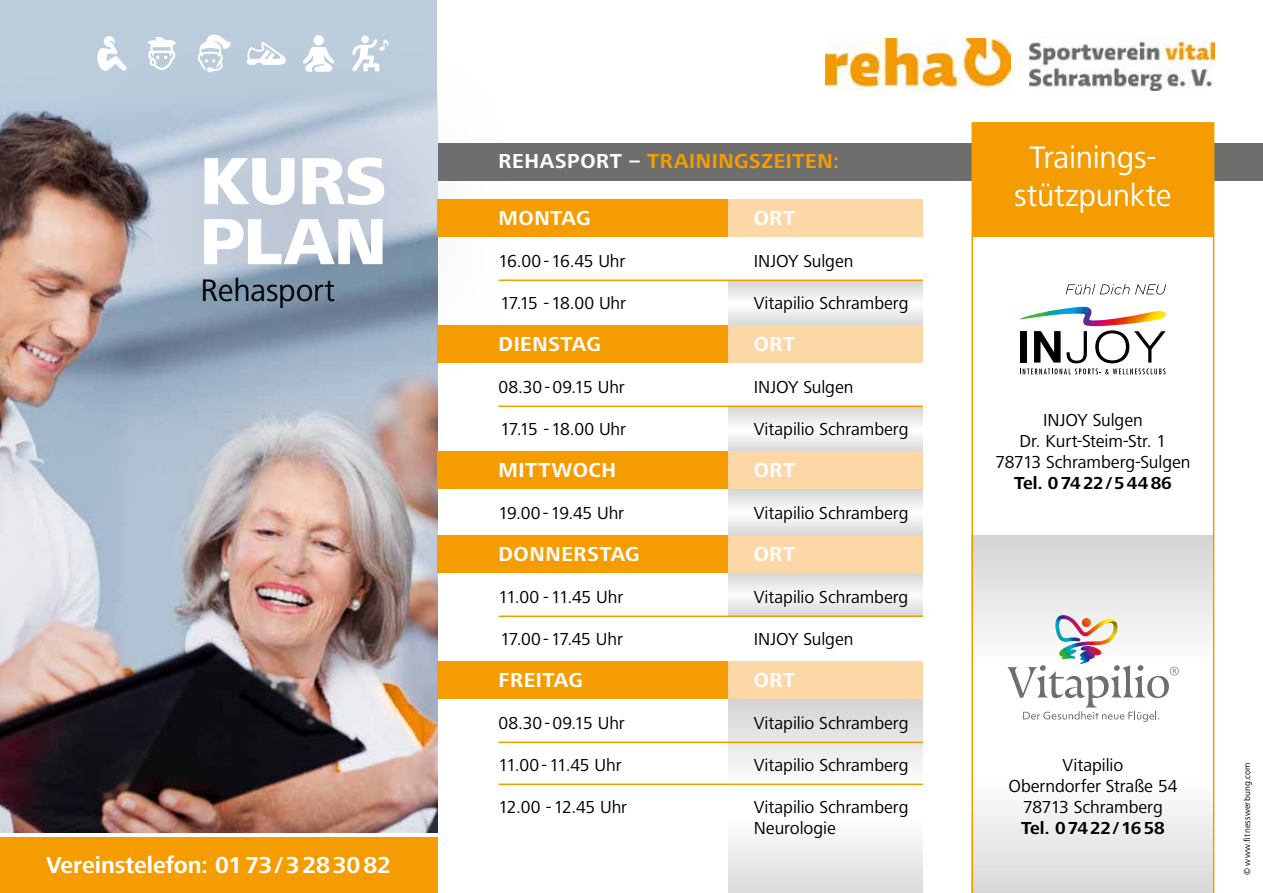
<style>
.page{position:relative;width:1263px;height:893px;background:#fff}
.page>*{position:absolute;margin:0;border:0;box-sizing:border-box;transform-origin:0 0}
.t1{font:800 69px "Frutiger Next LT";color:#fff}
.t2{font:800 67.5px "Frutiger Next LT";color:#fff}
.t3{font:32.25px/37.5px "Frutiger Next LT";letter-spacing:-.01em;color:#fff;text-align:center}
.t4{font:32.25px "Frutiger Next LT";letter-spacing:-.01em;color:#000}
.t5{font:700 24px "Frutiger Next LT";letter-spacing:-.005em;color:#fff}
.t6{font:700 21px "Frutiger Next LT";letter-spacing:.03em;color:#fff}
.t7{font:700 21px "Frutiger Next LT";letter-spacing:.03em;color:#f59c00}
.t8{font:18px/21px "Frutiger Next LT";letter-spacing:-.005em;color:#000;text-align:center}
.t9{font:700 18px "Frutiger Next LT";letter-spacing:.005em;color:#000}
.t10{font:18px "Frutiger Next LT";letter-spacing:-.03em;color:#000}
.t11{font:9px "Frutiger Next LT";letter-spacing:.02em;color:#000}
.s1{color:#fff}
</style>
<div class="page">
<div style="left:729px;top:280px;width:194px;height:44px;background:#dadada"></div>
<svg style="left:729px;top:287px;width:194px;height:38px;fill:#ededed"></svg>
<div style="left:729px;top:406px;width:194px;height:44px;background:#dadad9"></div>
<svg style="left:729px;top:412px;width:194px;height:40px"></svg>
<svg style="left:729px;top:573px;width:194px;height:42px"></svg>
<div style="left:437px;top:143px;width:826px;height:37px;background:#6e6e6d"></div>
<img style="left:0;top:0;width:437px;height:833px">
<div style="left:90px;top:43px;width:419px;height:348px;background:#67758c;opacity:.75"></div>
<svg style="left:246px;top:42px;width:40px;height:23px"></svg>
<div style="left:313px;top:35px;width:11px;height:11px;background:#fff;border-radius:50%"></div>
<svg style="left:303px;top:47px;width:32px;height:25px"></svg>
<div style="left:361px;top:35px;width:8px;height:8px;background:#fff;border-radius:50%"></div>
<svg style="left:352px;top:39px;width:37px;height:32px"></svg>
<svg style="left:198px;top:35px;width:33px;height:37px"></svg>
<svg style="left:95px;top:36px;width:32px;height:35px"></svg>
<svg style="left:148px;top:37px;width:28px;height:33px"></svg>
<div style="left:0;top:837px;width:437px;height:56px;background:#f59c00"></div>
<img style="left:826px;top:38px;width:184px;height:52px">
<img style="left:1030px;top:38px;width:184px;height:53px">
<svg style="left:971px;top:122px;width:243px;height:771px"></svg>
<img style="left:1019px;top:307px;width:147px;height:19px">
<svg style="left:1020px;top:330px;width:145px;height:44px"></svg>
<svg style="left:1066px;top:284px;width:100px;height:11px"></svg>
<svg style="left:1007px;top:615px;width:172px;height:107px"></svg>
<svg style="left:729px;top:699px;width:194px;height:194px"></svg>
<div style="left:729px;top:489px;width:194px;height:43px;background:#dbdbdb"></div>
<svg style="left:729px;top:497px;width:194px;height:39px;fill:#ededed"></svg>
<div style="left:437px;top:199px;width:292px;height:37px;background:#f59c00"></div>
<div style="left:437px;top:325px;width:292px;height:38px;background:#f59c00"></div>
<div style="left:437px;top:452px;width:292px;height:37px;background:#f59c00"></div>
<div style="left:437px;top:536px;width:292px;height:37px;background:#f59c00"></div>
<div style="left:437px;top:662px;width:292px;height:37px;background:#f59c00"></div>
<div style="left:729px;top:199px;width:194px;height:37px;background:#fdd8a6"></div>
<div style="left:729px;top:325px;width:194px;height:38px;background:#fdd8a6"></div>
<div style="left:729px;top:452px;width:194px;height:37px;background:#fdd8a6"></div>
<div style="left:729px;top:536px;width:194px;height:37px;background:#fdd8a6"></div>
<div style="left:729px;top:662px;width:194px;height:37px;background:#fdd8a6"></div>
<hr style="left:499px;top:279px;width:424px;height:2px;background:#f59c00">
<hr style="left:499px;top:405px;width:424px;height:2px;background:#f59c00">
<hr style="left:499px;top:615px;width:424px;height:2px;background:#f59c00">
<hr style="left:499px;top:741px;width:424px;height:2px;background:#f59c00">
<hr style="left:499px;top:783px;width:424px;height:2px;background:#f59c00">
<h1 class="t1" style="left:200px;top:142px;width:188px">KURS</h1>
<h2 class="t2" style="left:200px;top:204px;width:189px">PLAN</h2>
<h3 class="t4" style="left:201px;top:272px;width:136px">Rehasport</h3>
<h3 class="t5" style="left:46px;top:851px;width:347px">Vereinstelefon: 0173/3283082</h3>
<p class="t7" style="left:499px;top:150px;width:342px"><span class="s1">REHASPORT –</span> TRAININGSZEITEN:</p>
<h3 class="t3" style="left:1014px;top:139px;width:159px">Trainings&shy;stützpunkte</h3>
<p class="t6" style="left:499px;top:206px;width:94px">MONTAG</p>
<p class="t6" style="left:754px;top:206px;width:43px">ORT</p>
<p class="t8" style="left:499px;top:251px;width:128px">16.00-16.45 Uhr</p>
<p class="t8" style="left:754px;top:251px;width:101px">INJOY Sulgen</p>
<p class="t10" style="left:501px;top:293px;width:127px">17.15 -18.00 Uhr</p>
<p class="t8" style="left:754px;top:293px;width:156px">Vitapilio Schramberg</p>
<p class="t6" style="left:499px;top:332px;width:104px">DIENSTAG</p>
<p class="t6" style="left:754px;top:332px;width:43px">ORT</p>
<p class="t8" style="left:499px;top:377px;width:128px">08.30-09.15 Uhr</p>
<p class="t8" style="left:754px;top:377px;width:101px">INJOY Sulgen</p>
<p class="t10" style="left:501px;top:419px;width:127px">17.15 -18.00 Uhr</p>
<p class="t8" style="left:754px;top:419px;width:156px">Vitapilio Schramberg</p>
<p class="t6" style="left:499px;top:458px;width:119px">MITTWOCH</p>
<p class="t6" style="left:754px;top:458px;width:43px">ORT</p>
<p class="t8" style="left:499px;top:503px;width:127px">19.00-19.45 Uhr</p>
<p class="t8" style="left:754px;top:503px;width:156px">Vitapilio Schramberg</p>
<p class="t6" style="left:499px;top:542px;width:143px">DONNERSTAG</p>
<p class="t6" style="left:754px;top:542px;width:43px">ORT</p>
<p class="t8" style="left:499px;top:587px;width:126px">11.00 -11.45 Uhr</p>
<p class="t8" style="left:754px;top:587px;width:156px">Vitapilio Schramberg</p>
<p class="t8" style="left:501px;top:629px;width:124px">17.00-17.45 Uhr</p>
<p class="t8" style="left:754px;top:629px;width:101px">INJOY Sulgen</p>
<p class="t6" style="left:499px;top:668px;width:86px">FREITAG</p>
<p class="t6" style="left:754px;top:668px;width:43px">ORT</p>
<p class="t8" style="left:499px;top:713px;width:128px">08.30-09.15 Uhr</p>
<p class="t8" style="left:754px;top:713px;width:156px">Vitapilio Schramberg</p>
<p class="t8" style="left:499px;top:755px;width:124px">11.00-11.45 Uhr</p>
<p class="t8" style="left:754px;top:755px;width:156px">Vitapilio Schramberg</p>
<p class="t8" style="left:499px;top:797px;width:130px">12.00 -12.45 Uhr</p>
<p class="t8" style="left:754px;top:797px;width:156px;text-align:left">Vitapilio Schramberg<br>Neurologie</p>
<p class="t8" style="left:995px;top:409px;width:197px">INJOY Sulgen<br>Dr. Kurt-Steim-Str. 1<br>78713 Schramberg-Sulgen</p>
<p class="t9" style="left:1014px;top:472px;width:159px">Tel. 07422/54486</p>
<p class="t8" style="left:1008px;top:754px;width:171px">Vitapilio<br>Oberndorfer Straße 54<br>78713 Schramberg</p>
<p class="t9" style="left:1021px;top:817px;width:145px">Tel. 07422/1658</p>
<p class="t11" style="left:1242px;top:875px;width:114px;rotate:-90deg">© www.fitnesswerbung.com</p>
</div>
